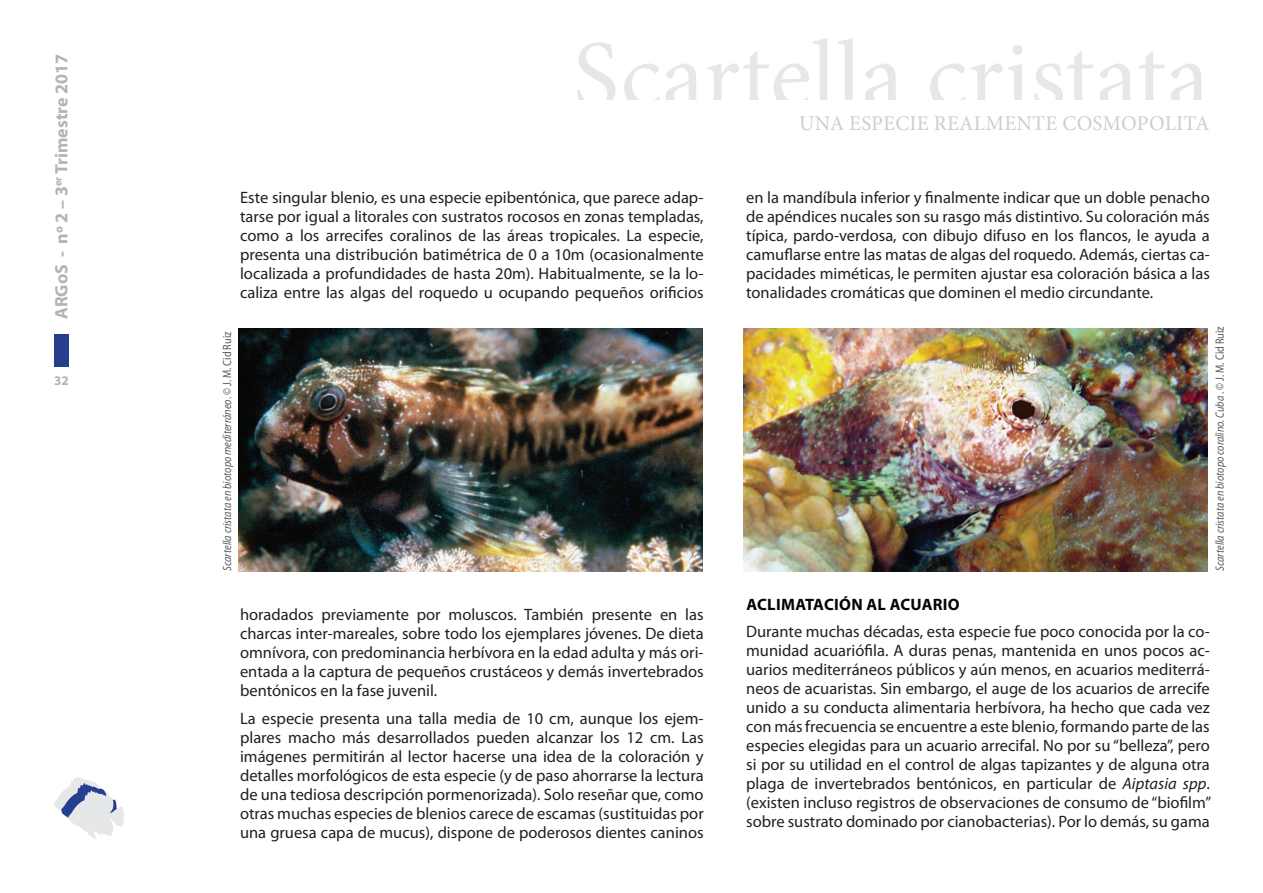
<style>
.page{position:relative;width:1263px;height:893px;background:#fff}
.page>*{position:absolute;margin:0;border:0;box-sizing:border-box;transform-origin:0 0}
.t1{font:97.5px "Minion Pro";color:#e6e7e9}
.t2{font:21px "Minion Pro";color:#cdced0}
.t3{font:700 18px "Myriad Pro";color:#b2b3b7}
.t4{font:16.5px/19px "Myriad Pro";color:#231f20;text-align:justify}
.t5{font:700 16.5px "Myriad Pro";color:#040503}
.t6{font:700 13.2px "Myriad Pro";color:#b2b3b7}
.t7{font:italic 12px "Myriad Pro";color:#57585a;scale:.85 1}
.s1{font-style:normal}
.s2{font-style:italic}
</style>
<div class="page">
<svg style="left:54px;top:776px;width:70px;height:63px"></svg>
<div style="left:54px;top:334px;width:14px;height:33px;background:#253f8e"></div>
<img style="left:744px;top:329px;width:463px;height:243px">
<img style="left:239px;top:329px;width:464px;height:243px">
<p class="t3" style="left:51px;top:319px;width:266px;rotate:-90deg">ARGOS - Nº 2 – 3<sup>ER</sup> TRIMESTRE 2017</p>
<p class="t6" style="left:54px;top:373px;width:16px">32</p>
<h1 class="t1" style="left:573px;top:11px;width:638px">SCARTELLA CRISTATA</h1>
<p class="t2" style="left:799px;top:110px;width:63px">UNA ESPECIE</p>
<p class="t2" style="left:934px;top:110px;width:15px">REALMEN</p>
<p class="t2" style="left:1032px;top:110px;width:45px">TE COSMOPOLI</p>
<p class="t2" style="left:1183px;top:110px;width:22px">TA</p>
<p class="t4" style="left:240px;top:188px;width:465px">Este singular blenio, es una especie epibentónica, que parece adap&shy;tarse por igual a litorales con sustratos rocosos en zonas templadas, como a los arrecifes coralinos de las áreas tropicales. La especie, presenta una distribución batimétrica de 0 a 10m (ocasionalmente localizada a profundidades de hasta 20m). Habitualmente, se la lo&shy;caliza entre las algas del roquedo u ocupando pequeños orificios</p>
<p class="t4" style="left:746px;top:188px;width:465px">en la mandíbula inferior y finalmente indicar que un doble penacho de apéndices nucales son su rasgo más distintivo. Su coloración más típica, pardo-verdosa, con dibujo difuso en los flancos, le ayuda a camuflarse entre las matas de algas del roquedo. Además, ciertas ca&shy;pacidades miméticas, le permiten ajustar esa coloración básica a las tonalidades cromáticas que dominen el medio circundante.</p>
<p class="t7" style="left:221px;top:571px;width:283px;rotate:-90deg">Scartella cristata en biotopo mediterráneo<span class="s1">. © J. M. Cid Ruiz</span></p>
<p class="t7" style="left:1213px;top:571px;width:289px;rotate:-90deg">Scartella cristata en biotopo coralino. Cuba <span class="s1">. © J. M. Cid Ruiz</span></p>
<p class="t4" style="left:240px;top:606px;width:465px">horadados previamente por moluscos. También presente en las charcas inter-mareales, sobre todo los ejemplares jóvenes. De dieta omnívora, con predominancia herbívora en la edad adulta y más ori&shy;entada a la captura de pequeños crustáceos y demás invertebrados bentónicos en la fase juvenil.</p>
<p class="t4" style="left:240px;top:709px;width:465px">La especie presenta una talla media de 10 cm, aunque los ejem&shy;plares macho más desarrollados pueden alcanzar los 12 cm. Las imágenes permitirán al lector hacerse una idea de la coloración y detalles morfológicos de esta especie (y de paso ahorrarse la lectura de una tediosa descripción pormenorizada). Solo reseñar que, como otras muchas especies de blenios carece de escamas (sustituidas por una gruesa capa de mucus), dispone de poderosos dientes caninos</p>
<p class="t5" style="left:746px;top:595px;width:22px">ACLIMATACIÓN</p>
<p class="t5" style="left:866px;top:595px;width:35px">AL ACUARIO</p>
<p class="t4" style="left:746px;top:623px;width:466px">Durante muchas décadas, esta especie fue poco conocida por la co&shy;munidad acuariófila. A duras penas, mantenida en unos pocos ac&shy;uarios mediterráneos públicos y aún menos, en acuarios mediterrá&shy;neos de acuaristas. Sin embargo, el auge de los acuarios de arrecife unido a su conducta alimentaria herbívora, ha hecho que cada vez con más frecuencia se encuentre a este blenio, formando parte de las especies elegidas para un acuario arrecifal. No por su “belleza”, pero si por su utilidad en el control de algas tapizantes y de alguna otra plaga de invertebrados bentónicos, en particular de <span class="s2">Aiptasia spp</span>. (existen incluso registros de observaciones de consumo de “biofilm” sobre sustrato dominado por cianobacterias). Por lo demás, su gama</p>
</div>
